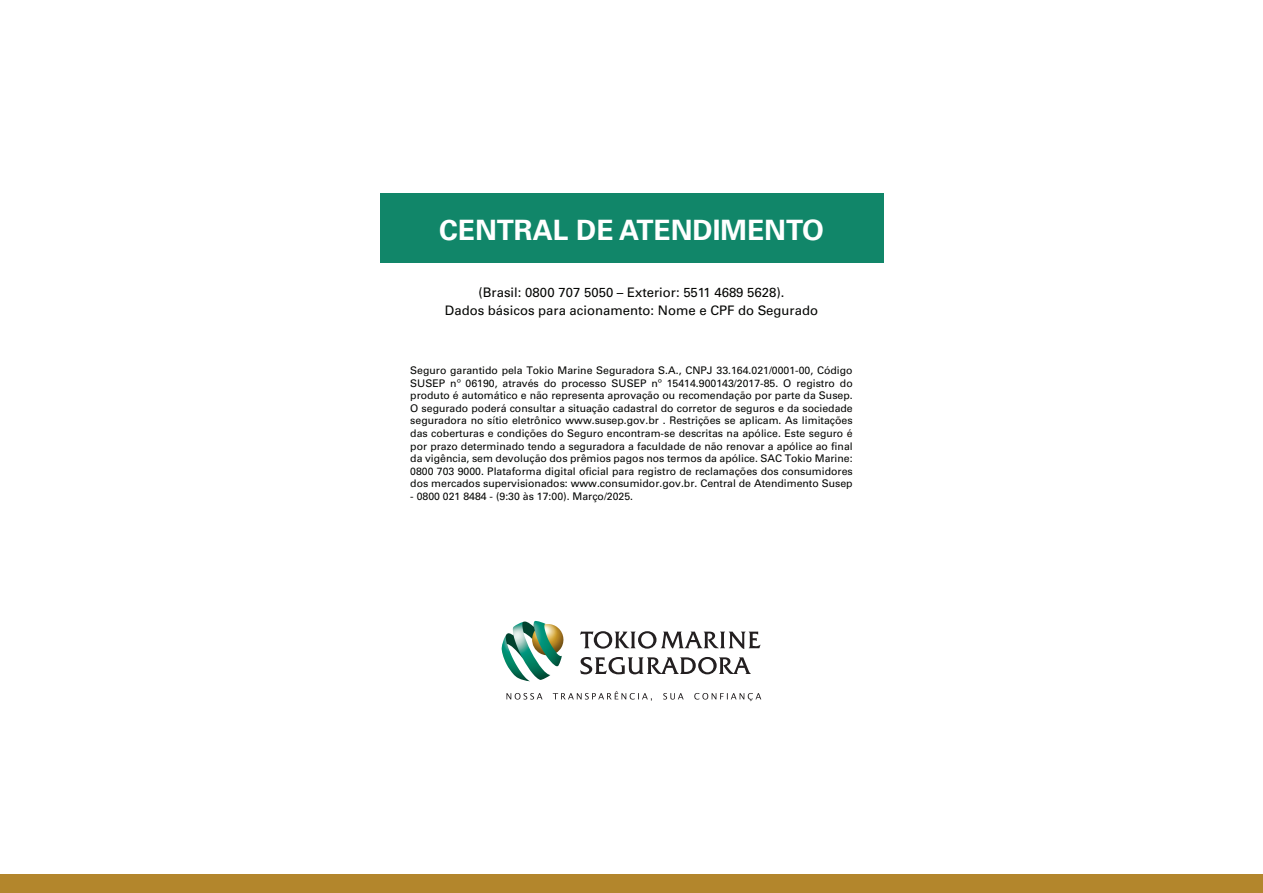
<style>
.page{position:relative;width:1263px;height:893px;background:#fff}
.page>*{position:absolute;margin:0;border:0;box-sizing:border-box;transform-origin:0 0}
.t1{font:700 28.05px "Univers LT Std";color:#fff}
.t2{font:13.2px/17.5px "Univers LT Std";color:#040503;text-align:center}
.t3{font:10.5px/12.6px "Univers LT Std";color:#040503;text-align:justify}
</style>
<div class="page">
<div style="left:0;top:874px;width:1263px;height:19px;background:#b3862c"></div>
<div style="left:380px;top:193px;width:503px;height:70px;background:#118669"></div>
<svg style="left:506px;top:691px;width:255px;height:10px"></svg>
<img style="left:501px;top:621px;width:63px;height:60px">
<svg style="left:580px;top:631px;width:180px;height:43px"></svg>
<h1 class="t1" style="left:439px;top:213px;width:386px">CENTRAL DE ATENDIMENTO</h1>
<p class="t2" style="left:445px;top:284px;width:375px">(Brasil: 0800 707 5050 – Exterior: 5511 4689 5628).<br>Dados básicos para acionamento: Nome e CPF do Segurado</p>
<p class="t3" style="left:410px;top:364px;width:444px">Seguro garantido pela Tokio Marine Seguradora S.A., CNPJ 33.164.021/0001-00, Código SUSEP nº 06190, através do processo SUSEP nº 15414.900143/2017-85. O registro do produto é automático e não representa aprovação ou recomendação por parte da Susep.<br>O segurado poderá consultar a situação cadastral do corretor de seguros e da sociedade seguradora no sítio eletrônico www.susep.gov.br . Restrições se aplicam. As limitações das coberturas e condições do Seguro encontram-se descritas na apólice. Este seguro é por prazo determinado tendo a seguradora a faculdade de não renovar a apólice ao final da vigência, sem devolução dos prêmios pagos nos termos da apólice. SAC Tokio Marine:<br>0800 703 9000. Plataforma digital oficial para registro de reclamações dos consumidores dos mercados supervisionados: www.consumidor.gov.br. Central de Atendimento Susep</p>
<p class="t3" style="left:410px;top:490px;width:224px">- 0800 021 8484 - (9:30 às 17:00). Março/2025.</p>
</div>
